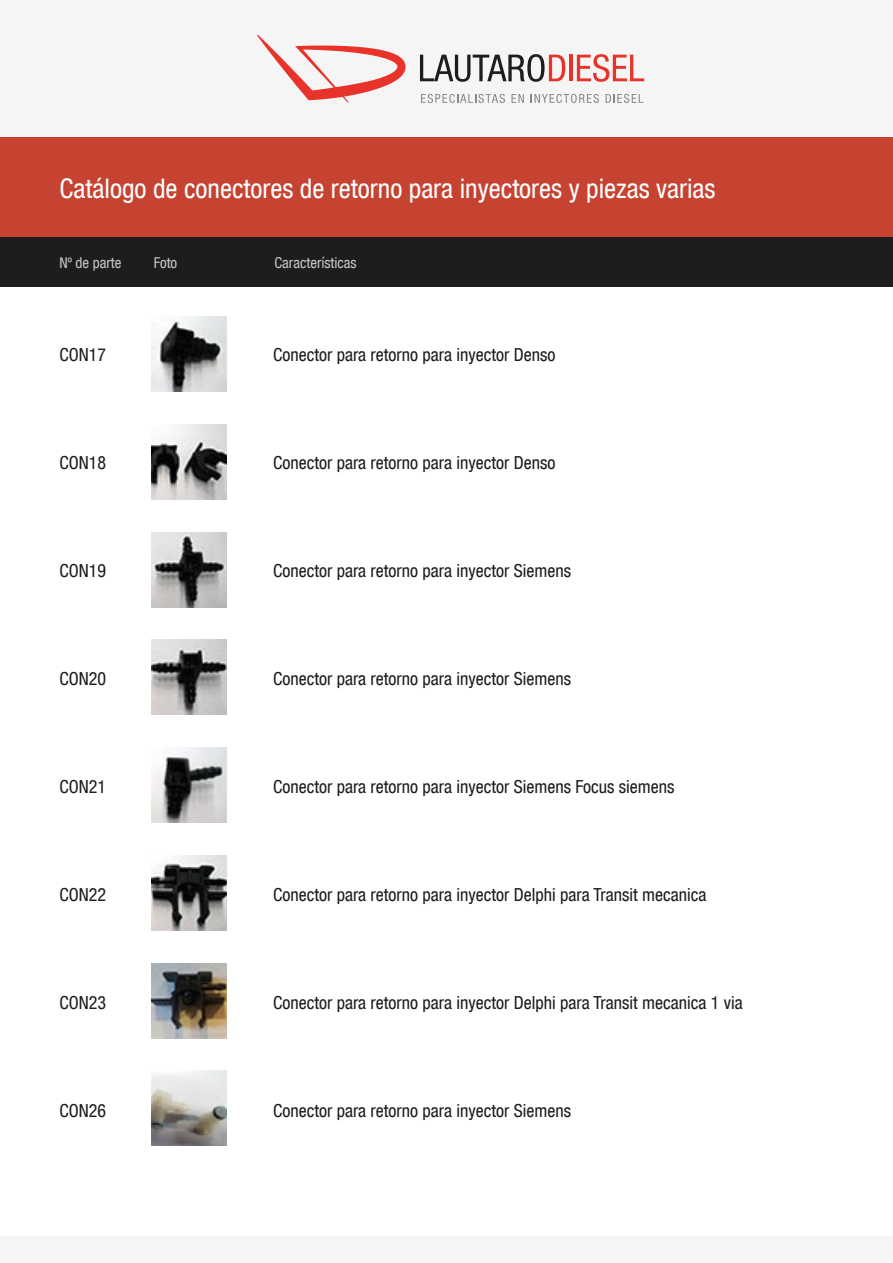
<style>
.page{position:relative;width:893px;height:1263px;background:#fff}
.page>*{position:absolute;margin:0;border:0;box-sizing:border-box;transform-origin:0 0}
.t1{font:condensed 27px "Helvetica Neue LT Std";color:#fff}
.t2{font:condensed 18px "Helvetica Neue LT Std";color:#1d1d1b}
.t3{font:condensed 15px "Helvetica Neue LT Std";color:#c6c6c6}
</style>
<div class="page">
<div style="left:0;top:236px;width:893px;height:50px;background:#1d1d1b"></div>
<div style="left:0;top:137px;width:893px;height:100px;background:#c64231"></div>
<div style="left:0;top:1236px;width:893px;height:27px;background:#f5f5f5"></div>
<div style="left:0;top:0;width:893px;height:136px;background:#f5f5f5"></div>
<svg style="left:257px;top:35px;width:149px;height:68px"></svg>
<svg style="left:420px;top:54px;width:145px;height:28px"></svg>
<hr style="left:569px;top:55px;width:3px;height:26px;background:#e7332a">
<svg style="left:577px;top:54px;width:67px;height:28px"></svg>
<svg style="left:421px;top:94px;width:84px;height:9px"></svg>
<svg style="left:511px;top:94px;width:13px;height:9px"></svg>
<svg style="left:531px;top:94px;width:68px;height:9px"></svg>
<svg style="left:606px;top:94px;width:37px;height:9px"></svg>
<img style="left:152px;top:317px;width:75px;height:75px">
<img style="left:152px;top:424px;width:75px;height:75px">
<img style="left:152px;top:532px;width:75px;height:75px">
<img style="left:152px;top:640px;width:75px;height:75px">
<img style="left:152px;top:748px;width:75px;height:75px">
<img style="left:152px;top:855px;width:75px;height:75px">
<img style="left:152px;top:963px;width:75px;height:75px">
<img style="left:152px;top:1071px;width:75px;height:75px">
<h1 class="t1" style="left:59px;top:173px;width:658px">Catálogo de conectores de retorno para inyectores y piezas varias</h1>
<p class="t3" style="left:59px;top:254px;width:64px">Nº de parte</p>
<p class="t3" style="left:154px;top:254px;width:25px">Foto</p>
<p class="t3" style="left:275px;top:254px;width:84px">Características</p>
<p class="t2" style="left:59px;top:344px;width:48px">CON17</p>
<p class="t2" style="left:273px;top:344px;width:284px">Conector para retorno para inyector Denso</p>
<p class="t2" style="left:59px;top:452px;width:48px">CON18</p>
<p class="t2" style="left:273px;top:452px;width:284px">Conector para retorno para inyector Denso</p>
<p class="t2" style="left:59px;top:560px;width:48px">CON19</p>
<p class="t2" style="left:273px;top:560px;width:300px">Conector para retorno para inyector Siemens</p>
<p class="t2" style="left:59px;top:668px;width:48px">CON20</p>
<p class="t2" style="left:273px;top:668px;width:300px">Conector para retorno para inyector Siemens</p>
<p class="t2" style="left:59px;top:776px;width:48px">CON21</p>
<p class="t2" style="left:273px;top:776px;width:403px">Conector para retorno para inyector Siemens Focus siemens</p>
<p class="t2" style="left:59px;top:884px;width:48px">CON22</p>
<p class="t2" style="left:273px;top:884px;width:435px">Conector para retorno para inyector Delphi para Transit mecanica</p>
<p class="t2" style="left:59px;top:992px;width:48px">CON23</p>
<p class="t2" style="left:273px;top:992px;width:471px">Conector para retorno para inyector Delphi para Transit mecanica 1 via</p>
<p class="t2" style="left:59px;top:1100px;width:48px">CON26</p>
<p class="t2" style="left:273px;top:1100px;width:300px">Conector para retorno para inyector Siemens</p>
</div>
